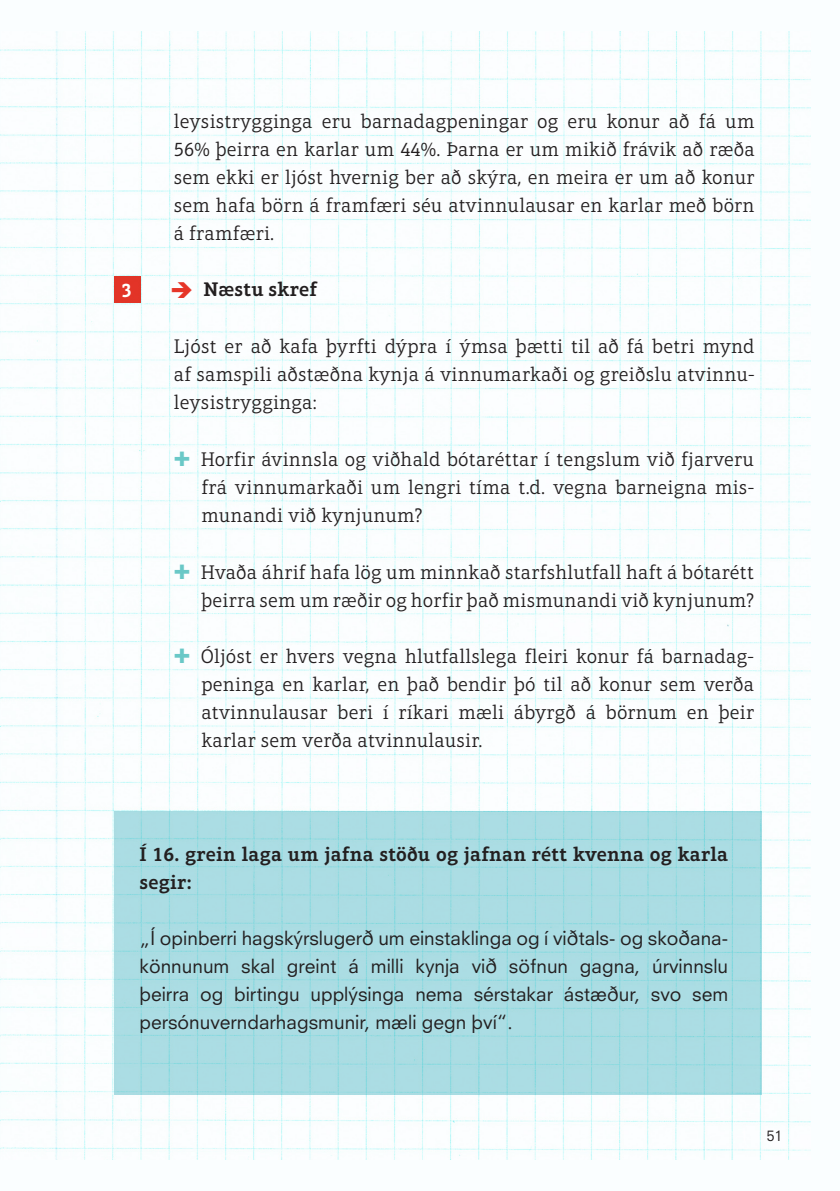
<style>
.page{position:relative;width:840px;height:1191px;background:#fff}
.page>*{position:absolute;margin:0;border:0;box-sizing:border-box;transform-origin:0 0}
.meginmal_inndregið{font:300 20px/28.2px "Aptifer Slab LT Pro";letter-spacing:.01em;color:#231f20;text-align:justify}
.Meginmál_-_ekkert_lí{font:600 20px/28.2px "Aptifer Slab LT Pro";letter-spacing:.01em;color:#231f20}
.Meginmál{font:600 20px "Aptifer Slab LT Pro";letter-spacing:.01em;color:#231f20}
.Meginmál-2{font:600 20px "Aptifer Slab LT Pro";color:#fff}
.Meginmál-3{font:19px/28px "Neuzeit S";color:#231f20;text-align:justify}
.t1{font:14px "Neuzeit S";color:#231f20}
.s1{color:#e63528}
</style>
<div class="page">
<img style="left:0;top:31px;width:810px;height:1129px">
<div style="left:0;top:0;width:839px;height:30px;background:#fafeff"></div>
<div style="left:1px;top:1160px;width:838px;height:31px;background:#fafeff"></div>
<hr style="left:0;top:1160px;width:1px;height:31px;background:#fafeff">
<div style="left:810px;top:0;width:29px;height:1175px;background:#fafeff"></div>
<div style="left:114px;top:811px;width:646px;height:283px;background:#aedee4"></div>
<div style="left:114px;top:276px;width:26px;height:27px;background:#e63528"></div>
<svg style="left:175px;top:451px;width:14px;height:15px"></svg>
<svg style="left:175px;top:564px;width:14px;height:14px"></svg>
<svg style="left:175px;top:648px;width:14px;height:15px"></svg>
<p class="Meginmál-2" style="left:122px;top:278px;width:12px">3</p>
<p class="meginmal_inndregið" style="left:174px;top:107px;width:582px">leysistrygginga eru barnadagpeningar og eru konur að fá um 56% þeirra en karlar um 44%. Þarna er um mikið frávik að ræða sem ekki er ljóst hvernig ber að skýra, en meira er um að konur sem hafa börn á framfæri séu atvinnulausar en karlar með börn á framfæri.</p>
<p class="Meginmál" style="left:170px;top:278px;width:148px"><span class="s1">➔</span> Næstu skref</p>
<p class="meginmal_inndregið" style="left:174px;top:332px;width:582px">Ljóst er að kafa þyrfti dýpra í ýmsa þætti til að fá betri mynd af samspili aðstæðna kynja á vinnumarkaði og greiðslu atvinnu&shy;leysistrygginga:</p>
<p class="meginmal_inndregið" style="left:201px;top:445px;width:554px">Horfir ávinnsla og viðhald bótaréttar í tengslum við fjarveru frá vinnumarkaði um lengri tíma t.d. vegna barneigna mis&shy;munandi við kynjunum?</p>
<p class="meginmal_inndregið" style="left:201px;top:558px;width:554px">Hvaða áhrif hafa lög um minnkað starfshlutfall haft á bótarétt þeirra sem um ræðir og horfir það mismunandi við kynjunum?</p>
<p class="meginmal_inndregið" style="left:201px;top:642px;width:554px">Óljóst er hvers vegna hlutfallslega fleiri konur fá barnadag&shy;peninga en karlar, en það bendir þó til að konur sem verða atvinnulausar beri í ríkari mæli ábyrgð á börnum en þeir karlar sem verða atvinnulausir.</p>
<p class="Meginmál_-_ekkert_lí" style="left:139px;top:839px;width:590px">Í 16. grein laga um jafna stöðu og jafnan rétt kvenna og karla segir:</p>
<p class="Meginmál-3" style="left:139px;top:924px;width:590px">„Í opinberri hagskýrslugerð um einstaklinga og í viðtals- og skoðana&shy;könnunum skal greint á milli kynja við söfnun gagna, úrvinnslu þeirra og birtingu upplýsinga nema sérstakar ástæður, svo sem persónuverndarhagsmunir, mæli gegn því“.</p>
<p class="t1" style="left:766px;top:1127px;width:17px">51</p>
</div>
